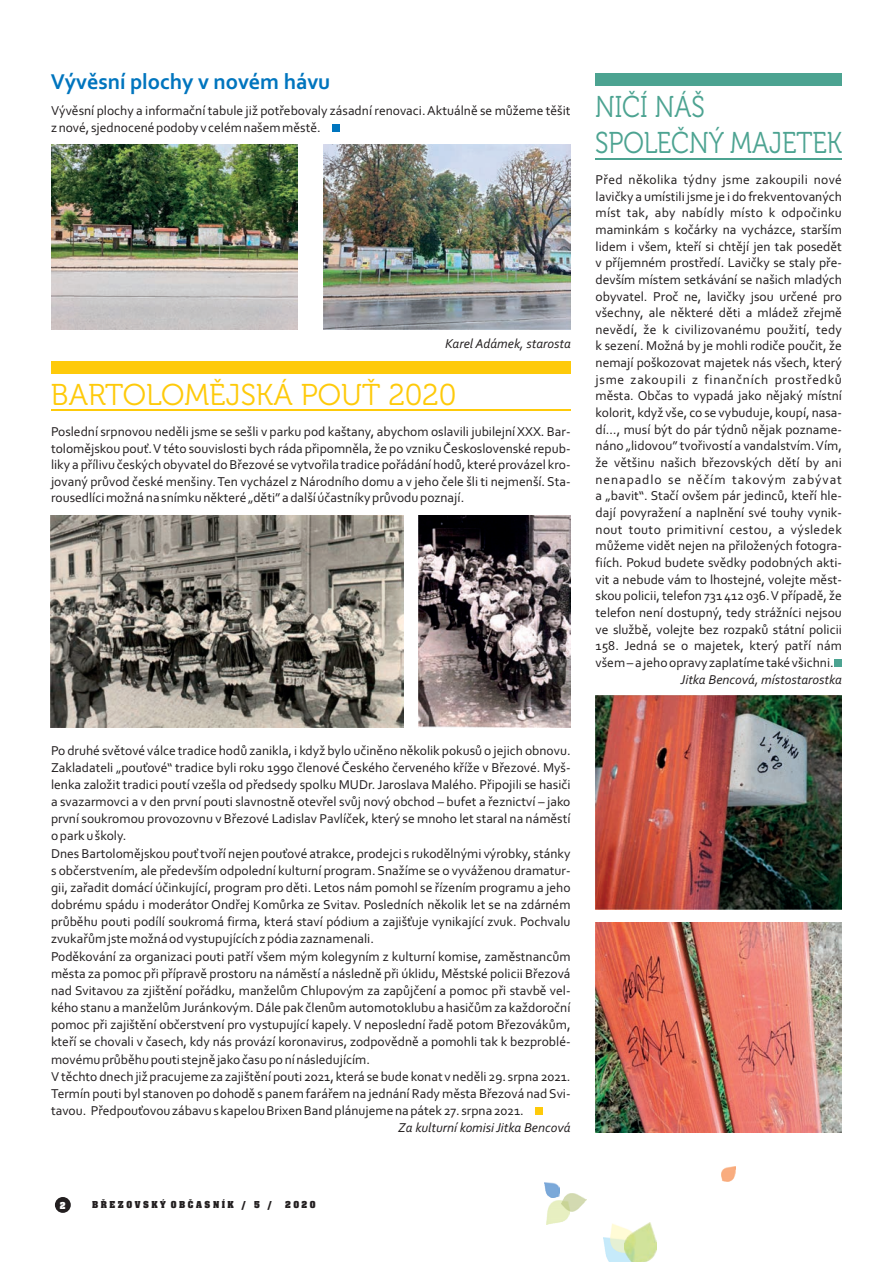
<style>
.page{position:relative;width:893px;height:1262px;background:#fff}
.page>*{position:absolute;margin:0;border:0;box-sizing:border-box;transform-origin:0 0}
.t1{font:30px/36px "Museo 300 Light";color:#4ca391;scale:.86 1}
.t2{font:30px "Museo 300 Light";color:#feca0a}
.t3{font:700 22.5px "Corbel";color:#0075be}
.t4{font:13.5px/16.6px "Corbel";color:#231f20;text-align:justify}
.t5{font:italic 13.5px "Corbel";color:#231f20}
.t6{font:700 10.5px "Aachen DOT";letter-spacing:.24em;color:#231f20}
.t7{font:700 10.5px "Aachen DOT";color:#fff}
</style>
<div class="page">
<img style="left:323px;top:144px;width:247px;height:185px">
<img style="left:51px;top:144px;width:247px;height:185px">
<img style="left:51px;top:515px;width:352px;height:213px">
<img style="left:418px;top:515px;width:152px;height:213px">
<div style="left:55px;top:1197px;width:16px;height:15px;background:#231f20;border-radius:50%"></div>
<img style="left:604px;top:1237px;width:20px;height:25px">
<img style="left:611px;top:1223px;width:13px;height:30px">
<img style="left:544px;top:1182px;width:15px;height:15px">
<img style="left:624px;top:1222px;width:32px;height:40px">
<img style="left:546px;top:1200px;width:24px;height:24px">
<img style="left:721px;top:1166px;width:15px;height:15px">
<img style="left:561px;top:1193px;width:25px;height:18px">
<hr style="left:595px;top:158px;width:246px;height:2px;background:#4ca391">
<div style="left:595px;top:73px;width:247px;height:13px;background:#4ca391"></div>
<div style="left:51px;top:361px;width:519px;height:13px;background:#feca0a"></div>
<hr style="left:51px;top:409px;width:519px;height:1px;background:#feca0a">
<div style="left:332px;top:124px;width:7px;height:8px;background:#0075be"></div>
<div style="left:834px;top:659px;width:8px;height:7px;background:#4ca391"></div>
<div style="left:535px;top:1107px;width:8px;height:7px;background:#feca0a"></div>
<img style="left:595px;top:922px;width:247px;height:210px">
<img style="left:595px;top:695px;width:247px;height:214px">
<h2 class="t3" style="left:51px;top:69px;width:281px">Vývěsní plochy v novém hávu</h2>
<p class="t4" style="left:51px;top:104px;width:521px">Vývěsní plochy a informační tabule již potřebovaly zásadní renovaci. Aktuálně se můžeme těšit z nové, sjednocené podoby v celém našem městě.</p>
<p class="t5" style="left:445px;top:339px;width:127px">Karel Adámek, starosta</p>
<h1 class="t2" style="left:51px;top:383px;width:407px">BARTOLOMĚJSKÁ POUŤ 020</h1>
<h1 class="t2" style="left:388px;top:383px;width:18px">2</h1>
<p class="t4" style="left:51px;top:425px;width:521px">Poslední srpnovou neděli jsme se sešli v parku pod kaštany, abychom oslavili jubilejní XXX. Bar&shy;tolomějskou pouť.V této souvislosti bych ráda připomněla, že po vzniku Československé repub&shy;liky a přílivu českých obyvatel do Březové se vytvořila tradice pořádání hodů, které provázel kro&shy;jovaný průvod české menšiny. Ten vycházel z Národního domu a v jeho čele šli ti nejmenší. Sta&shy;rousedlíci možná na snímku některé „děti” a další účastníky průvodu poznají.</p>
<p class="t4" style="left:51px;top:743px;width:521px;line-height:17.1px;text-align:left">Po druhé světové válce tradice hodů zanikla, i když bylo učiněno několik pokusů o jejich obnovu.<br>Zakladateli „pouťové“ tradice byli roku 1990 členové Českého červeného kříže v Březové. Myš&shy;lenka založit tradici poutí vzešla od předsedy spolku MUDr. Jaroslava Malého. Připojili se hasiči a svazarmovci a v den první pouti slavnostně otevřel svůj nový obchod – bufet a řeznictví – jako první soukromou provozovnu v Březové Ladislav Pavlíček, který se mnoho let staral na náměstí o park u školy.<br>Dnes Bartolomějskou pouť tvoří nejen pouťové atrakce, prodejci s rukodělnými výrobky, stánky s občerstvením, ale především odpolední kulturní program. Snažíme se o vyváženou dramatur&shy;gii, zařadit domácí účinkující, program pro děti. Letos nám pomohl se řízením programu a jeho dobrému spádu i moderátor Ondřej Komůrka ze Svitav. Posledních několik let se na zdárném průběhu pouti podílí soukromá firma, která staví pódium a zajišťuje vynikající zvuk. Pochvalu zvukařům jste možná od vystupujících z pódia zaznamenali.</p>
<p class="t4" style="left:51px;top:949px;width:521px;line-height:17.1px">Poděkování za organizaci pouti patří všem mým kolegyním z kulturní komise, zaměstnancům města za pomoc při přípravě prostoru na náměstí a následně při úklidu, Městské policii Březová nad Svitavou za zjištění pořádku, manželům Chlupovým za zapůjčení a pomoc při stavbě vel&shy;kého stanu a manželům Juránkovým. Dále pak členům automotoklubu a hasičům za každoroční pomoc při zajištění občerstvení pro vystupující kapely. V neposlední řadě potom Březovákům, kteří se chovali v časech, kdy nás provází koronavirus, zodpovědně a pomohli tak k bezproblé&shy;movému průběhu pouti stejně jako času po ní následujícím.</p>
<p class="t4" style="left:51px;top:1069px;width:521px;line-height:17.1px">V těchto dnech již pracujeme za zajištění pouti 2021, která se bude konat v neděli 29. srpna 2021.<br>Termín pouti byl stanoven po dohodě s panem farářem na jednání Rady města Březová nad Svi&shy;tavou. Předpouťovou zábavu s kapelou Brixen Band plánujeme na pátek 27. srpna 2021.</p>
<p class="t5" style="left:398px;top:1122px;width:174px">Za kulturní komisi Jitka Bencová</p>
<h1 class="t1" style="left:595px;top:92px;width:289px">N ČÍ NÁŠ<br>SPOLEČNÝ MAJETEK</h1>
<h1 class="t1" style="left:614px;top:92px;width:10px">I</h1>
<p class="t4" style="left:595px;top:172px;width:248px">Před několika týdny jsme zakoupili nové lavičky a umístili jsme je i do frekventovaných míst tak, aby nabídly místo k odpočinku maminkám s kočárky na vycházce, starším lidem i všem, kteří si chtějí jen tak posedět v příjemném prostředí. Lavičky se staly pře&shy;devším místem setkávání se našich mladých obyvatel. Proč ne, lavičky jsou určené pro všechny, ale některé děti a mládež zřejmě nevědí, že k civilizovanému použití, tedy k sezení. Možná by je mohli rodiče poučit, že nemají poškozovat majetek nás všech, který jsme zakoupili z finančních prostředků města. Občas to vypadá jako nějaký místní kolorit, když vše, co se vybuduje, koupí, nasa&shy;dí…, musí být do pár týdnů nějak pozname&shy;náno „lidovou” tvořivostí a vandalstvím.Vím, že většinu našich březovských dětí by ani nenapadlo se něčím takovým zabývat a „bavit“. Stačí ovšem pár jedinců, kteří hle&shy;dají povyražení a naplnění své touhy vynik&shy;nout touto primitivní cestou, a výsledek můžeme vidět nejen na přiložených fotogra&shy;fiích. Pokud budete svědky podobných akti&shy;vit a nebude vám to lhostejné, volejte měst&shy;skou policii, telefon 731 412 036.V případě, že telefon není dostupný, tedy strážníci nejsou ve službě, volejte bez rozpaků státní policii 158. Jedná se o majetek, který patří nám všem – a jeho opravy zaplatíme také všichni.</p>
<p class="t5" style="left:680px;top:674px;width:163px">Jitka Bencová, místostarostka</p>
<p class="t7" style="left:60px;top:1201px;width:7px">2</p>
<p class="t6" style="left:92px;top:1201px;width:225px">BŘEZOVSKÝ OBČASNÍK / 5 / 2020</p>
</div>
